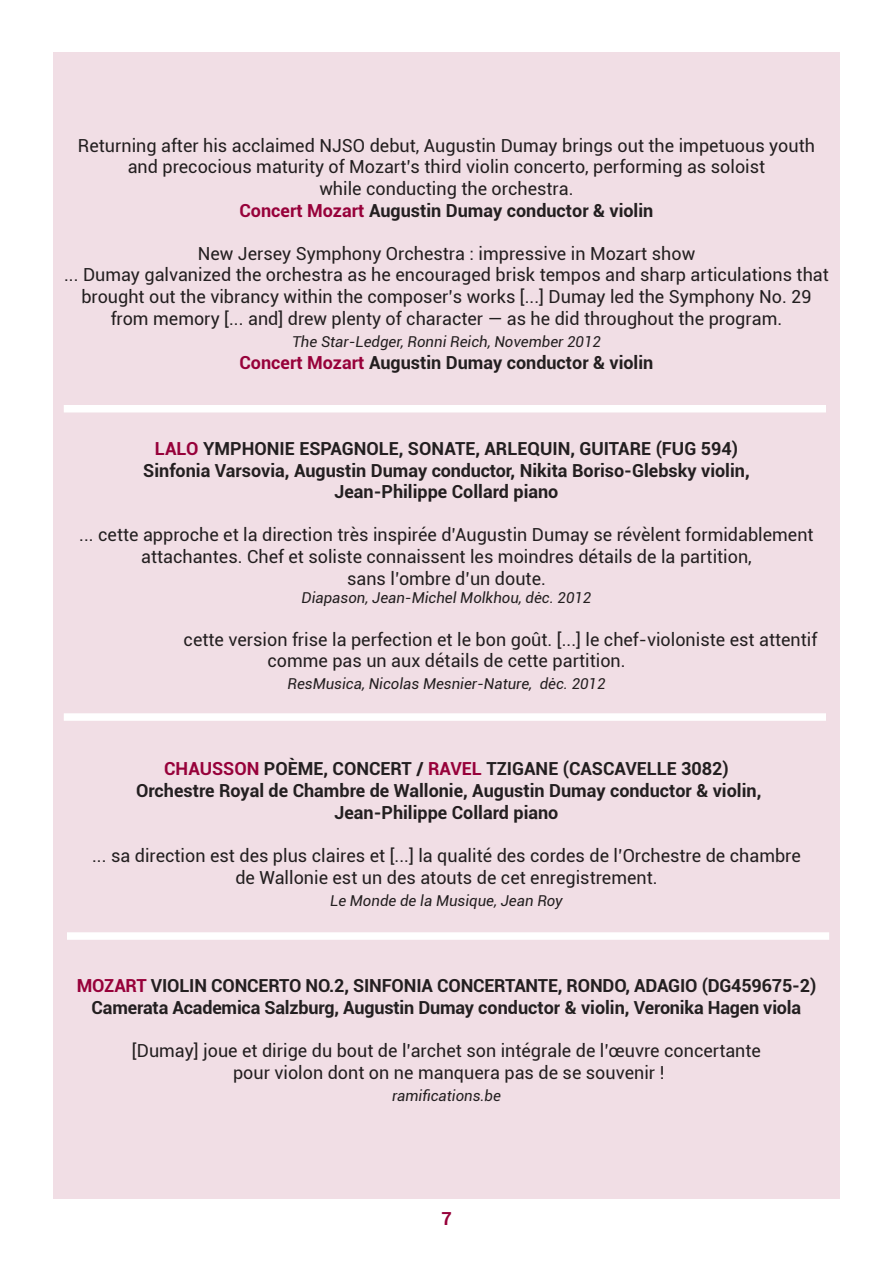
<style>
.page{position:relative;width:893px;height:1263px;background:#fff}
.page>*{position:absolute;margin:0;border:0;box-sizing:border-box;transform-origin:0 0}
.t1{font:18px/21.6px "Roboto";color:#231f20;text-align:center}
.t2{font:700 18px "Roboto";color:#231f20}
.t3{font:700 18px "Roboto";color:#97013a}
.t4{font:italic 15px "Roboto";color:#231f20}
.s1{color:#97013a}
</style>
<div class="page">
<div style="left:53px;top:53px;width:787px;height:1146px;background:#f1dee5"></div>
<div style="left:64px;top:405px;width:762px;height:7px;background:#fff"></div>
<div style="left:64px;top:713px;width:762px;height:8px;background:#fff"></div>
<div style="left:67px;top:932px;width:762px;height:8px;background:#fff"></div>
<p class="t1" style="left:78px;top:134px;width:738px">Returning after his acclaimed NJSO debut, Augustin Dumay brings out the impetuous youth and precocious maturity of Mozart’s third violin concerto, performing as soloist</p>
<p class="t1" style="left:319px;top:177px;width:256px">while conducting the orchestra.</p>
<p class="t2" style="left:240px;top:197px;width:415px"><span class="s1">Concert Mozart</span> Augustin Dumay conductor &amp; violin</p>
<p class="t1" style="left:198px;top:242px;width:499px">New Jersey Symphony Orchestra : impressive in Mozart show</p>
<p class="t1" style="left:64px;top:263px;width:766px">... Dumay galvanized the orchestra as he encouraged brisk tempos and sharp articulations that brought out the vibrancy within the composer’s works [...] Dumay led the Symphony No. 29 from memory [... and] drew plenty of character — as he did throughout the program.</p>
<p class="t4" style="left:292px;top:331px;width:310px">The Star-Ledger, Ronni Reich, November 2012</p>
<p class="t2" style="left:240px;top:349px;width:415px"><span class="s1">Concert Mozart</span> Augustin Dumay conductor &amp; violin</p>
<p class="t2" style="left:155px;top:436px;width:585px"><span class="s1">LALO</span> YMPHONIE ESPAGNOLE, SONATE, ARLEQUIN, GUITARE (FUG 594)</p>
<p class="t2" style="left:143px;top:457px;width:608px">Sinfonia Varsovia, Augustin Dumay conductor, Nikita Boriso-Glebsky violin,</p>
<p class="t2" style="left:334px;top:479px;width:225px">Jean-Philippe Collard piano</p>
<p class="t1" style="left:79px;top:524px;width:736px">... cette approche et la direction très inspirée d’Augustin Dumay se révèlent formidablement attachantes. Chef et soliste connaissent les moindres détails de la partition,</p>
<p class="t1" style="left:347px;top:567px;width:200px">sans l’ombre d’un doute.</p>
<p class="t4" style="left:302px;top:587px;width:291px">Diapason, Jean-Michel Molkhou, dėc. 2012</p>
<p class="t1" style="left:267px;top:628px;width:551px;text-align:left;text-indent:-84px">cette version frise la perfection et le bon goût. [...] le chef-violoniste est attentif comme pas un aux détails de cette partition.</p>
<p class="t4" style="left:287px;top:673px;width:319px">ResMusica, Nicolas Mesnier-Nature, dėc. 2012</p>
<p class="t2" style="left:164px;top:756px;width:566px"><span class="s1">CHAUSSON</span> POÈME, CONCERT / <span class="s1">RAVEL</span> TZIGANE (CASCAVELLE 3082)</p>
<p class="t2" style="left:136px;top:778px;width:627px">Orchestre Royal de Chambre de Wallonie, Augustin Dumay conductor &amp; violin,</p>
<p class="t2" style="left:334px;top:799px;width:225px">Jean-Philippe Collard piano</p>
<p class="t1" style="left:92px;top:844px;width:710px">... sa direction est des plus claires et [...] la qualité des cordes de l’Orchestre de chambre de Wallonie est un des atouts de cet enregistrement.</p>
<p class="t4" style="left:330px;top:890px;width:234px">Le Monde de la Musique, Jean Roy</p>
<p class="t2" style="left:77px;top:973px;width:741px"><span class="s1">MOZART</span> VIOLIN CONCERTO NO.2, SINFONIA CONCERTANTE, RONDO, ADAGIO (DG459675-2)</p>
<p class="t2" style="left:92px;top:995px;width:711px">Camerata Academica Salzburg, Augustin Dumay conductor &amp; violin, Veronika Hagen viola</p>
<p class="t1" style="left:132px;top:1039px;width:631px">[Dumay] joue et dirige du bout de l’archet son intégrale de l’œuvre concertante</p>
<p class="t1" style="left:233px;top:1061px;width:433px">pour violon dont on ne manquera pas de se souvenir !</p>
<p class="t4" style="left:392px;top:1085px;width:110px">ramifications.be</p>
<p class="t3" style="left:441px;top:1206px;width:12px">7</p>
</div>
